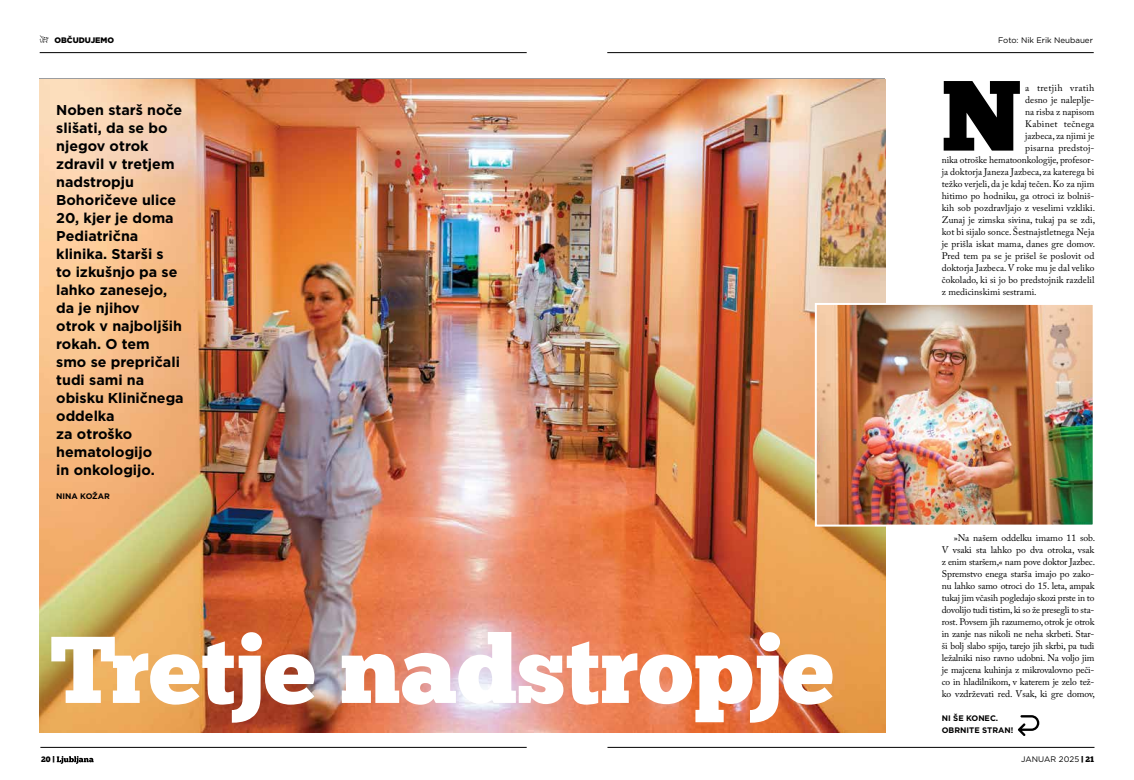
<style>
.page{position:relative;width:1134px;height:780px;background:#fff}
.page>*{position:absolute;margin:0;border:0;box-sizing:border-box;transform-origin:0 0}
.t1{font:99.5px "Chunk Five Ex";color:#000}
.t2{font:94.5px "Chunk Five Ex";color:#fff}
.t3{font:700 14.2px/18px "Gotham";color:#000}
.t4{font:9.5px/12px "Adobe Caslon Pro";letter-spacing:.005em;color:#000;text-align:justify}
.t5{font:9.5px "Adobe Caslon Pro";letter-spacing:.03em;color:#000}
.t6{font:9.5px "Adobe Caslon Pro";letter-spacing:.025em;color:#000}
.t7{font:8px "Gotham";color:#000}
.t8{font:700 8px/12px "Gotham";color:#000}
.t9{font:900 8px "Gotham";color:#000}
.t10{font:8px "Chunk Five Ex";color:#000}
.s1{font-family:"Chunk Five Ex"}
</style>
<div class="page">
<hr style="left:40px;top:52px;width:487px;height:1px;background:#000">
<hr style="left:607px;top:52px;width:487px;height:1px;background:#000">
<hr style="left:40px;top:747px;width:487px;height:1px;background:#000">
<hr style="left:607px;top:747px;width:487px;height:1px;background:#000">
<svg style="left:57px;top:756px;width:37px;height:7px"></svg>
<svg style="left:40px;top:35px;width:9px;height:8px"></svg>
<img style="left:40px;top:79px;width:845px;height:654px">
<img style="left:818px;top:306px;width:274px;height:217px">
<div style="left:815px;top:303px;width:280px;height:223px;border:2px solid #fff"></div>
<svg style="left:1018px;top:715px;width:21px;height:21px"></svg>
<p class="t9" style="left:54px;top:35px;width:61px">OBČUDUJEMO</p>
<p class="t7" style="left:998px;top:35px;width:96px">Foto: Nik Erik Neubauer</p>
<p class="t3" style="left:56px;top:100px;width:129px">Noben starš noče slišati, da se bo njegov otrok zdravil v tretjem nadstropju<br>Bohoričeve ulice<br>20, kjer je doma<br>Pediatrična klinika. Starši s<br>to izkušnjo pa se lahko zanesejo, da je njihov<br>otrok v najboljših rokah. O tem<br>smo se prepričali tudi sami na obisku Kliničnega oddelka<br>za otroško hematologijo<br>in onkologijo.</p>
<p class="t8" style="left:56px;top:490px;width:55px">NINA KOŽAR</p>
<h2 class="t2" style="left:50px;top:598px;width:785px">Tretje nadstropje</h2>
<h1 class="t1" style="left:941px;top:41px;width:83px">N</h1>
<p class="t5" style="left:1025px;top:82px;width:71px">a tretjih vratih</p>
<p class="t4" style="left:1025px;top:93px;width:71px">desno je naleplje-</p>
<p class="t4" style="left:1025px;top:105px;width:71px">na risba z napisom</p>
<p class="t6" style="left:1025px;top:118px;width:71px">Kabinet tečnega</p>
<p class="t4" style="left:1025px;top:129px;width:71px">jazbeca, za njimi je</p>
<p class="t4" style="left:1025px;top:141px;width:71px">pisarna predstoj-</p>
<p class="t4" style="left:942px;top:153px;width:154px">nika otroške hematoonkologije, profesor-</p>
<p class="t4" style="left:942px;top:165px;width:154px">ja doktorja Janeza Jazbeca, za katerega bi</p>
<p class="t4" style="left:942px;top:177px;width:154px">težko verjeli, da je kdaj tečen. Ko za njim</p>
<p class="t4" style="left:942px;top:189px;width:154px">hitimo po hodniku, ga otroci iz bolniš-</p>
<p class="t4" style="left:942px;top:201px;width:155px">kih sob pozdravljajo z veselimi vzkliki.</p>
<p class="t4" style="left:942px;top:213px;width:155px">Zunaj je zimska sivina, tukaj pa se zdi,</p>
<p class="t4" style="left:942px;top:225px;width:154px">kot bi sijalo sonce. Šestnajstletnega Neja</p>
<p class="t4" style="left:942px;top:237px;width:155px">je prišla iskat mama, danes gre domov.</p>
<p class="t4" style="left:942px;top:249px;width:154px">Pred tem pa se je prišel še poslovit od</p>
<p class="t4" style="left:942px;top:261px;width:154px">doktorja Jazbeca. V roke mu je dal veliko</p>
<p class="t4" style="left:942px;top:273px;width:154px">čokolado, ki si jo bo predstojnik razdelil</p>
<p class="t4" style="left:942px;top:285px;width:96px">z medicinskimi sestrami.</p>
<p class="t4" style="left:942px;top:531px;width:155px;text-indent:12px">»Na našem oddelku imamo 11 sob.<br>V vsaki sta lahko po dva otroka, vsak z enim staršem,« nam pove doktor Jazbec.<br>Spremstvo enega starša imajo po zako&shy;nu lahko samo otroci do 15. leta, ampak tukaj jim včasih pogledajo skozi prste in to dovolijo tudi tistim, ki so že presegli to sta&shy;rost. Povsem jih razumemo, otrok je otrok in zanje nas nikoli ne neha skrbeti. Star&shy;ši bolj slabo spijo, tarejo jih skrbi, pa tudi ležalniki niso ravno udobni. Na voljo jim je majcena kuhinja z mikrovalovno peči&shy;co in hladilnikom, v katerem je zelo tež&shy;ko vzdrževati red. Vsak, ki gre domov,</p>
<p class="t8" style="left:942px;top:712px;width:73px">NI ŠE KONEC.<br>OBRNITE STRAN!</p>
<p class="t10" style="left:41px;top:753px;width:15px">20 |</p>
<p class="t7" style="left:1021px;top:753px;width:75px">JANUAR 2025 <span class="s1">| 21</span></p>
</div>
